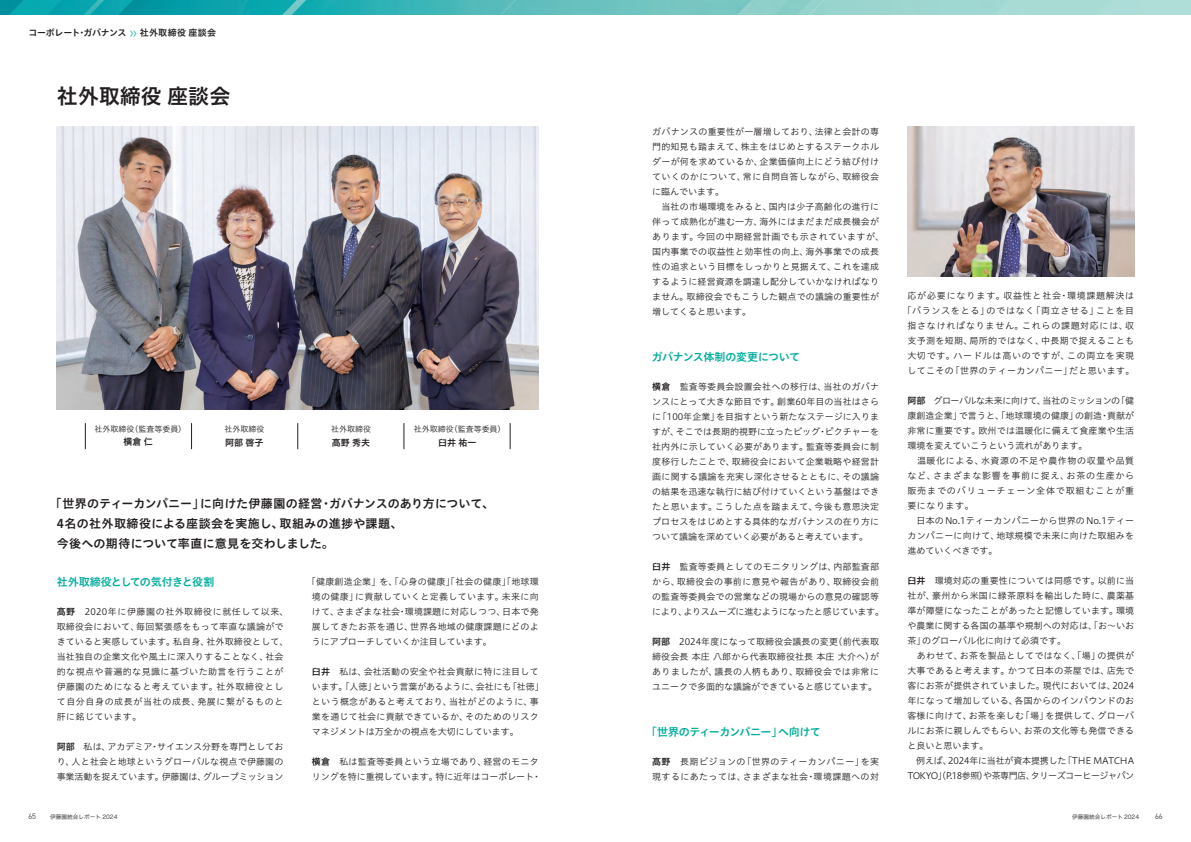
<style>
.page{position:relative;width:1191px;height:842px;background:#fff}
.page>*{position:absolute;margin:0;border:0;box-sizing:border-box;transform-origin:0 0}
.t1{font:21px "Hiragino UD Sans Std W6";color:#231f20}
.t2{font:12px/20px "Hiragino UD Sans Std N W6";letter-spacing:.01em;color:#231f20}
.t3{font:11px "Hiragino UD Sans Std N W6";letter-spacing:-.045em;color:#00ae9d}
.t4{font:9px/15px "Hiragino UD Sans Std N W3";letter-spacing:.025em;color:#231f20}
.t5{font:9px/15px "Hiragino UD Sans Std N W3";letter-spacing:.05em;color:#231f20}
.t6{font:9px/15px "Hiragino UD Sans Std N W3";letter-spacing:.08em;color:#231f20;text-align:center}
.t7{font:9px/15px "Hiragino UD Sans Std N W3";color:#231f20}
.t8{font:9px/15px "Hiragino UD Sans Std N W3";letter-spacing:.045em;color:#231f20}
.t9{font:9px "Hiragino UD Sans Std N W6";letter-spacing:-.025em;color:#231f20}
.t10{font:9px "Hiragino UD Sans Std N W6";color:#231f20}
.t11{font:8px "Hiragino UD Sans Std N W3";color:#231f20}
.t12{font:300 7.8px "DIN2014";color:#231f20}
.t13{font:5.7px "Hira Kaku Pro W3";color:#231f20}
.s1{font-size:6.3px;color:#00ae9d}
.s2{font-family:"Hiragino UD Sans Std N W6"}
</style>
<div class="page">
<img style="left:0;top:0;width:1191px;height:14px">
<img style="left:57px;top:127px;width:482px;height:283px">
<svg style="left:191px;top:423px;width:1px;height:26px"></svg>
<svg style="left:85px;top:423px;width:1px;height:26px"></svg>
<svg style="left:297px;top:423px;width:1px;height:26px"></svg>
<svg style="left:404px;top:423px;width:1px;height:26px"></svg>
<svg style="left:510px;top:423px;width:1px;height:26px"></svg>
<img style="left:907px;top:127px;width:227px;height:150px">
<p class="t9" style="left:28px;top:26px;width:189px">コーポレート・ガバナンス<span class="s1">〉〉</span>社外取締役 座談会</p>
<h1 class="t1" style="left:57px;top:80px;width:175px">社外取締役 座談会</h1>
<p class="t11" style="left:94px;top:422px;width:93px">社外取締役（監査等委員）</p>
<p class="t10" style="left:123px;top:435px;width:31px">横倉 仁</p>
<p class="t11" style="left:224px;top:423px;width:41px">社外取締役</p>
<p class="t10" style="left:225px;top:435px;width:40px">阿部 啓子</p>
<p class="t11" style="left:331px;top:423px;width:41px">社外取締役</p>
<p class="t10" style="left:332px;top:435px;width:40px">髙野 秀夫</p>
<p class="t11" style="left:414px;top:423px;width:93px">社外取締役（監査等委員）</p>
<p class="t10" style="left:438px;top:435px;width:40px">臼井 祐一</p>
<h2 class="t2" style="left:57px;top:492px;width:439px;text-indent:-7px">「世界のティーカンパニー」に向けた伊藤園の経営・ガバナンスのあり方について、<br>4名の社外取締役による座談会を実施し、取組みの進捗や課題、<br>今後への期待について率直に意見を交わしました。</h2>
<p class="t3" style="left:57px;top:574px;width:159px">社外取締役としての気付きと役割</p>
<p class="t5" style="left:57px;top:603px;width:233px"><span class="s2">髙野</span>　2020年に伊藤園の社外取締役に就任して以来、取締役会において、毎回緊張感をもって率直な議論ができていると実感しています。私自身、社外取締役として、当社独自の企業文化や風土に深入りすることなく、社会的な視点や普遍的な見識に基づいた助言を行うことが伊藤園のためになると考えています。社外取締役として自分自身の成長が当社の成長、発展に繋がるものと肝に銘じています。</p>
<p class="t4" style="left:57px;top:738px;width:228px;text-align:justify"><span class="s2">阿部</span>　私は、アカデミア・サイエンス分野を専門としており、人と社会と地球というグローバルな視点で伊藤園の事業活動を捉えています。伊藤園は、グループミッション</p>
<p class="t4" style="left:312px;top:573px;width:228px;text-align:justify;text-indent:-5px">「健康創造企業」を、「心身の健康」「社会の健康」「地球環境の健康」に貢献していくと定義しています。未来に向けて、さまざまな社会・環境課題に対応しつつ、日本で発展してきたお茶を通じ、世界各地域の健康課題にどのようにアプローチしていくか注目しています。</p>
<p class="t4" style="left:312px;top:663px;width:233px"><span class="s2">臼井</span>　私は、会社活動の安全や社会貢献に特に注目しています。「人徳」という言葉があるように、会社にも「社徳」という概念があると考えており、当社がどのように、事業を通じて社会に貢献できているか、そのためのリスクマネジメントは万全かの視点を大切にしています。</p>
<p class="t7" style="left:312px;top:753px;width:231px"><span class="s2">横倉</span>　私は監査等委員という立場であり、経営のモニタリングを特に重視しています。特に近年はコーポレート・</p>
<p class="t4" style="left:652px;top:123px;width:233px">ガバナンスの重要性が一層増しており、法律と会計の専門的知見も踏まえて、株主をはじめとするステークホルダーが何を求めているか、企業価値向上にどう結び付けていくのかについて、常に自問自答しながら、取締役会に臨んでいます。<br>　当社の市場環境をみると、国内は少子高齢化の進行に伴って成熟化が進む一方、海外にはまだまだ成長機会があります。今回の中期経営計画でも示されていますが、国内事業での収益性と効率性の向上、海外事業での成長性の追求という目標をしっかりと見据えて、これを達成するように経営資源を調達し配分していかなければなりません。取締役会でもこうした観点での議論の重要性が増してくると思います。</p>
<p class="t3" style="left:652px;top:349px;width:150px">ガバナンス体制の変更について</p>
<p class="t4" style="left:652px;top:378px;width:228px;text-align:justify"><span class="s2">横倉</span>　監査等委員会設置会社への移行は、当社のガバナンスにとって大きな節目です。創業60年目の当社はさらに「100年企業」を目指すという新たなステージに入りますが、そこでは長期的視野に立ったビッグ・ピクチャーを社内外に示していく必要があります。監査等委員会に制度移行したことで、取締役会において企業戦略や経営計画に関する議論を充実し深化させるとともに、その議論の結果を迅速な執行に結び付けていくという基盤はできたと思います。こうした点を踏まえて、今後も意思決定プロセスをはじめとする具体的なガバナンスの在り方について議論を深めていく必要があると考えています。</p>
<p class="t4" style="left:652px;top:558px;width:233px"><span class="s2">臼井</span>　監査等委員としてのモニタリングは、内部監査部から、取締役会の事前に意見や報告があり、取締役会前の監査等委員会での営業などの現場からの意見の確認等により、よりスムーズに進むようになったと感じています。</p>
<p class="t4" style="left:652px;top:633px;width:228px;text-align:justify"><span class="s2">阿部</span> 2024年度になって取締役会議長の変更（前代表取締役会長本庄八郎から代表取締役社長本庄大介へ）がありましたが、議長の人柄もあり、取締役会では非常にユニークで多面的な議論ができていると感じています。</p>
<p class="t3" style="left:646px;top:724px;width:176px">「世界のティーカンパニー」へ向けて</p>
<p class="t8" style="left:652px;top:753px;width:228px"><span class="s2">髙野</span>　長期ビジョンの「世界のティーカンパニー」を実現するにあたっては、さまざまな社会・環境課題への対</p>
<p class="t6" style="left:902px;top:288px;width:233px">応が必要になります。収益性と社会・環境課題解決は「バランスをとる」のではなく「両立させる」ことを目指さなければなりません。これらの課題対応には、収支予測を短期、局所的ではなく、中長期で捉えることも大切です。ハードルは高いのですが、この両立を実現してこその「世界のティーカンパニー」だと思います。</p>
<p class="t4" style="left:907px;top:393px;width:228px"><span class="s2">阿部</span>　グローバルな未来に向けて、当社のミッションの「健康創造企業」で言うと、「地球環境の健康」の創造・貢献が非常に重要です。欧州では温暖化に備えて食産業や生活環境を変えていこうという流れがあります。<br>　温暖化による、水資源の不足や農作物の収量や品質など、さまざまな影響を事前に捉え、お茶の生産から販売までのバリューチェーン全体で取組むことが重要になります。<br>　日本のNo.1ティーカンパニーから世界の No.1ティーカンパニーに向けて、地球規模で未来に向けた取組みを進めていくべきです。</p>
<p class="t4" style="left:907px;top:573px;width:228px"><span class="s2">臼井</span>　環境対応の重要性については同感です。以前に当社が、豪州から米国に緑茶原料を輸出した時に、農薬基準が障壁になったことがあったと記憶しています。環境や農業に関する各国の基準や規制への対応は、「お～いお茶」のグローバル化に向けて必須です。<br>　あわせて、お茶を製品としてではなく、「場」の提供が大事であると考えます。かつて日本の茶屋では、店先で客にお茶が提供されていました。現代においては、2024年になって増加している、各国からのインバウンドのお客様に向けて、お茶を楽しむ「場」を提供して、グローバルにお茶に親しんでもらい、お茶の文化等も発信できると良いと思います。<br>　例えば、2024年に当社が資本提携した「THE MATCHA<br>TOKYO」（P.18参照）や茶専門店、タリーズコーヒージャパン</p>
<p class="t12" style="left:28px;top:812px;width:9px">65</p>
<p class="t13" style="left:50px;top:812px;width:69px">伊藤園統合レポート 2024</p>
<p class="t13" style="left:1072px;top:812px;width:69px">伊藤園統合レポート 2024</p>
<p class="t12" style="left:1155px;top:812px;width:9px">66</p>
</div>
